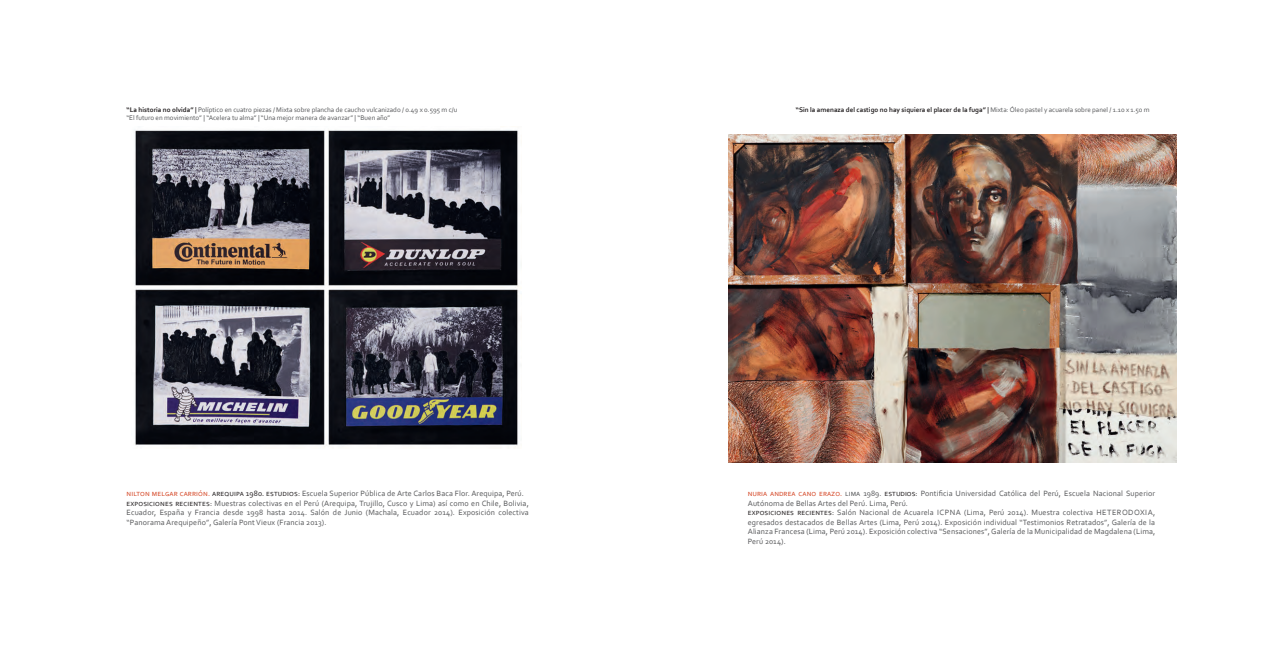
<style>
.page{position:relative;width:1276px;height:652px;background:#fff}
.page>*{position:absolute;margin:0;border:0;box-sizing:border-box;transform-origin:0 0}
.t1{font:8px/9.6px "Corbel";letter-spacing:.015em;color:#57585a}
.t2{font:7px/8.4px "Corbel";color:#57585a}
.t3{font:700 7px "Corbel";color:#231f20}
.s1{font-weight:700;color:#231f20}
.s2{color:#d54827}
.s3{color:#231f20}
.s4{font-weight:400;color:#57585a}
</style>
<div class="page">
<img style="left:135px;top:130px;width:384px;height:317px">
<img style="left:728px;top:135px;width:448px;height:327px">
<p class="t2" style="left:126px;top:105px;width:332px"><span class="s1">“La historia no olvida” |</span> Políptico en cuatro piezas / Mixta sobre plancha de caucho vulcanizado / 0.49 x 0.595 m c/u “El futuro en movimiento” | “Acelera tu alma” | “Una mejor manera de avanzar” | “Buen año”</p>
<p class="t1" style="left:126px;top:488px;width:404px"><span class="s2">nilton melgar carrión.</span> <span class="s3">arequipa 1980. estudios:</span> Escuela Superior Pública de Arte Carlos Baca Flor. Arequipa, Perú. <span class="s3">exposiciones recientes:</span> Muestras colectivas en el Perú (Arequipa, Trujillo, Cusco y Lima) así como en Chile, Bolivia, Ecuador, España y Francia desde 1998 hasta 2014. Salón de Junio (Machala, Ecuador 2014). Exposición colectiva “Panorama Arequipeño”, Galería Pont Vieux (Francia 2013).</p>
<p class="t3" style="left:796px;top:105px;width:355px">“Sin la amenaza del castigo no hay siquiera el placer de la fuga” | <span class="s4">Mixta: Óleo pastel y acuarela sobre panel / 1.10 x 1.50 m</span></p>
<p class="t1" style="left:748px;top:488px;width:409px"><span class="s2">nuria andrea cano erazo.</span> lima 1989. <span class="s3">estudios:</span> Pontificia Universidad Católica del Perú, Escuela Nacional Superior Autónoma de Bellas Artes del Perú. Lima, Perú.<br><span class="s3">exposiciones recientes:</span> Salón Nacional de Acuarela ICPNA (Lima, Perú 2014). Muestra colectiva HETERODOXIA, egresados destacados de Bellas Artes (Lima, Perú 2014). Exposición individual “Testimonios Retratados”, Galería de la Alianza Francesa (Lima, Perú 2014). Exposición colectiva “Sensaciones”, Galería de la Municipalidad de Magdalena (Lima, Perú 2014).</p>
</div>
